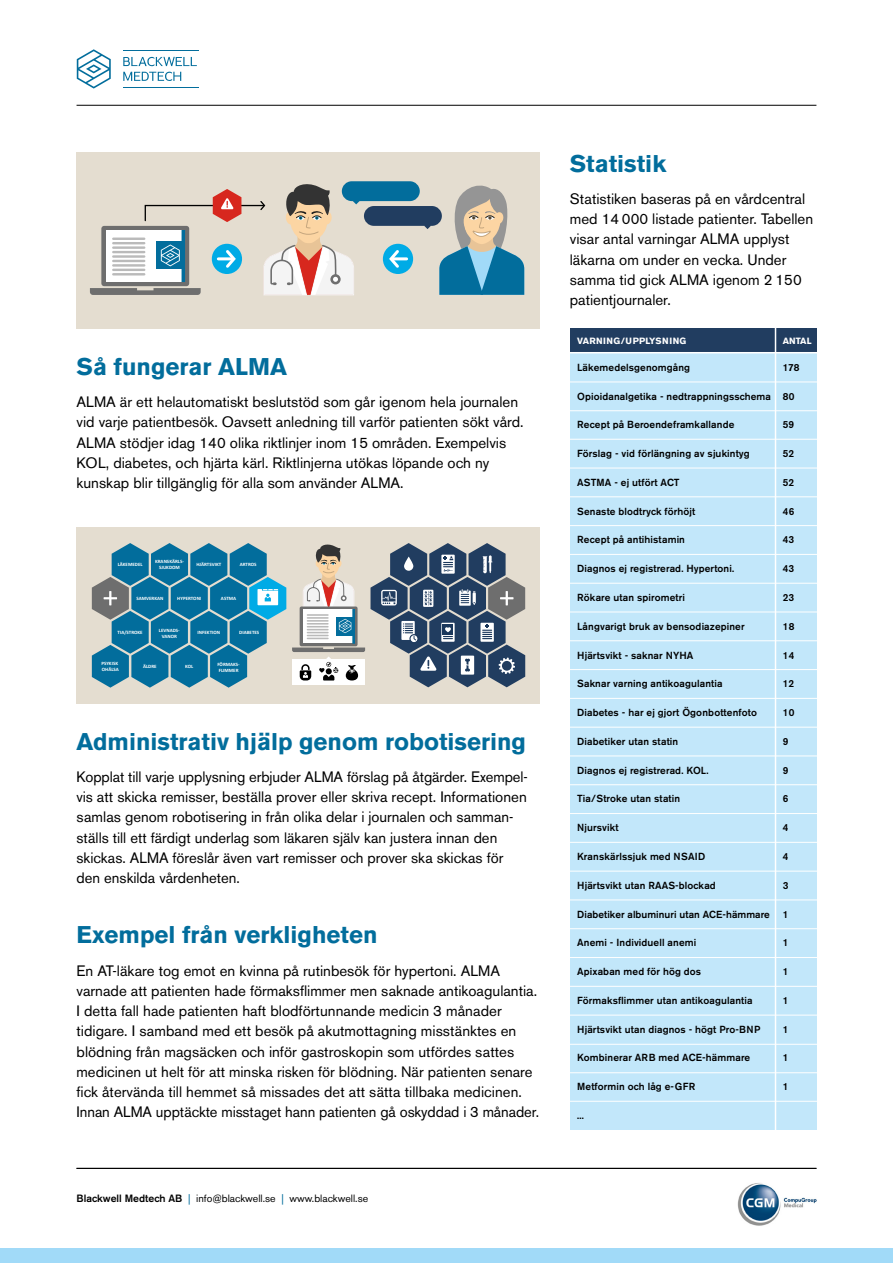
<style>
.page{position:relative;width:893px;height:1263px;background:#fff}
.page>*{position:absolute;margin:0;border:0;box-sizing:border-box;transform-origin:0 0}
.t1{font:700 24px "Akzidenz Grotesk BE";color:#026d9c}
.t2{font:15px/20.2px "Akzidenz Grotesk BE";color:#000}
.t3{font:10.5px "Akzidenz Grotesk BE";color:#000}
.t4{font:500 10.2px "Akzidenz Grotesk BE";letter-spacing:.01em;color:#000}
.t5{font:700 9px "Akzidenz Grotesk BE";letter-spacing:.035em;color:#fff}
.t6{font:700 9px "Akzidenz Grotesk BE";letter-spacing:.015em;color:#fff}
.t7{font:700 4.95px/6px "Calibri";color:#fff}
.s1{font-weight:500}
.s2{color:#026d9c}
</style>
<div class="page">
<div style="left:0;top:1248px;width:893px;height:15px;background:#a1daf8"></div>
<div style="left:570px;top:352px;width:246px;height:778px;background:#c2e7fa"></div>
<div style="left:570px;top:329px;width:246px;height:23px;background:#213d60"></div>
<hr style="left:570px;top:382px;width:255px;height:1px;background:#fff">
<hr style="left:570px;top:410px;width:255px;height:1px;background:#fff">
<hr style="left:570px;top:439px;width:255px;height:1px;background:#fff">
<hr style="left:570px;top:468px;width:255px;height:1px;background:#fff">
<hr style="left:570px;top:496px;width:255px;height:1px;background:#fff">
<hr style="left:570px;top:525px;width:255px;height:1px;background:#fff">
<hr style="left:570px;top:554px;width:255px;height:1px;background:#fff">
<hr style="left:570px;top:583px;width:255px;height:1px;background:#fff">
<hr style="left:570px;top:612px;width:255px;height:1px;background:#fff">
<hr style="left:570px;top:640px;width:255px;height:1px;background:#fff">
<hr style="left:570px;top:669px;width:255px;height:1px;background:#fff">
<hr style="left:570px;top:698px;width:255px;height:1px;background:#fff">
<hr style="left:570px;top:727px;width:255px;height:1px;background:#fff">
<hr style="left:570px;top:899px;width:255px;height:1px;background:#fff">
<hr style="left:570px;top:813px;width:255px;height:1px;background:#fff">
<hr style="left:570px;top:986px;width:255px;height:1px;background:#fff">
<hr style="left:570px;top:1044px;width:255px;height:1px;background:#fff">
<hr style="left:570px;top:1072px;width:255px;height:1px;background:#fff">
<hr style="left:570px;top:1101px;width:255px;height:1px;background:#fff">
<hr style="left:570px;top:755px;width:255px;height:1px;background:#fff">
<hr style="left:570px;top:928px;width:255px;height:1px;background:#fff">
<hr style="left:570px;top:842px;width:255px;height:1px;background:#fff">
<hr style="left:570px;top:1015px;width:255px;height:1px;background:#fff">
<hr style="left:570px;top:784px;width:255px;height:1px;background:#fff">
<hr style="left:570px;top:957px;width:255px;height:1px;background:#fff">
<hr style="left:570px;top:871px;width:255px;height:1px;background:#fff">
<hr style="left:775px;top:325px;width:1px;height:809px;background:#fff">
<hr style="left:570px;top:352px;width:255px;height:1px;background:#fff">
<div style="left:77px;top:153px;width:463px;height:176px;background:#e4ddd0"></div>
<svg style="left:439px;top:185px;width:85px;height:110px"></svg>
<div style="left:342px;top:181px;width:78px;height:20px;background:#026d9c;border-radius:10px"></div>
<div style="left:364px;top:206px;width:78px;height:20px;background:#213d60;border-radius:10px"></div>
<svg style="left:424px;top:225px;width:7px;height:4px"></svg>
<div style="left:383px;top:244px;width:30px;height:30px;background:#00abe6;border-radius:50%"></div>
<svg style="left:387px;top:247px;width:15px;height:23px"></svg>
<hr style="left:392px;top:257px;width:15px;height:3px;background:#fff">
<svg style="left:90px;top:181px;width:270px;height:114px"></svg>
<div style="left:77px;top:528px;width:463px;height:176px;background:#e4ddd0"></div>
<svg style="left:92px;top:543px;width:194px;height:145px"></svg>
<svg style="left:292px;top:543px;width:233px;height:144px"></svg>
<hr style="left:77px;top:105px;width:739px;height:1px;background:#000">
<svg style="left:77px;top:49px;width:34px;height:40px"></svg>
<svg style="left:123px;top:57px;width:74px;height:9px"></svg>
<svg style="left:123px;top:72px;width:58px;height:9px"></svg>
<hr style="left:123px;top:50px;width:75px;height:1px;background:#026d9c">
<hr style="left:123px;top:87px;width:75px;height:1px;background:#026d9c">
<hr style="left:77px;top:1168px;width:739px;height:1px;background:#000">
<img style="left:737px;top:1183px;width:80px;height:43px">
<h1 class="t1" style="left:77px;top:353px;width:212px">Så fungerar ALMA</h1>
<p class="t2" style="left:77px;top:392px;width:449px">ALMA är ett helautomatiskt beslutstöd som går igenom hela journalen vid varje patientbesök. Oavsett anledning till varför patienten sökt vård.<br>ALMA stödjer idag 140 olika riktlinjer inom 15 områden. Exempelvis KOL, diabetes, och hjärta kärl. Riktlinjerna utökas löpande och ny kunskap blir tillgänglig för alla som använder ALMA.</p>
<p class="t7" style="left:155px;top:558px;width:30px;text-align:center">KRANSKÄRLS-<br>SJUKDOM</p>
<p class="t7" style="left:118px;top:561px;width:26px">LÄKEMEDEL</p>
<p class="t7" style="left:196px;top:561px;width:26px">HJÄRTSVIKT</p>
<p class="t7" style="left:240px;top:561px;width:18px">ARTROS</p>
<p class="t7" style="left:177px;top:595px;width:26px">HYPERTONI</p>
<p class="t7" style="left:159px;top:627px;width:22px">LEVNADS-</p>
<p class="t7" style="left:198px;top:629px;width:24px">INFEKTION</p>
<p class="t7" style="left:162px;top:633px;width:17px">VANOR</p>
<p class="t7" style="left:136px;top:595px;width:29px">SAMVERKAN</p>
<p class="t7" style="left:221px;top:595px;width:17px">ASTMA</p>
<p class="t7" style="left:118px;top:629px;width:27px">TIA/STROKE</p>
<p class="t7" style="left:239px;top:629px;width:22px">DIABETES</p>
<p class="t7" style="left:101px;top:660px;width:19px">PSYKISK<br>OHÄLSA</p>
<p class="t7" style="left:143px;top:663px;width:15px">ÄLDRE</p>
<p class="t7" style="left:185px;top:663px;width:10px">KOL</p>
<p class="t7" style="left:217px;top:662px;width:24px;line-height:5.4px">FÖRMAKS-<br>FLIMMER</p>
<h1 class="t1" style="left:77px;top:727px;width:451px">Administrativ hjälp genom robotisering</h1>
<p class="t2" style="left:77px;top:766px;width:453px">Kopplat till varje upplysning erbjuder ALMA förslag på åtgärder. Exempel&shy;vis att skicka remisser, beställa prover eller skriva recept. Informationen samlas genom robotisering in från olika delar i journalen och samman&shy;ställs till ett färdigt underlag som läkaren själv kan justera innan den skickas. ALMA föreslår även vart remisser och prover ska skickas för den enskilda vårdenheten.</p>
<h1 class="t1" style="left:77px;top:921px;width:302px">Exempel från verkligheten</h1>
<p class="t2" style="left:77px;top:960px;width:464px">En AT-läkare tog emot en kvinna på rutinbesök för hypertoni. ALMA varnade att patienten hade förmaksflimmer men saknade antikoagulantia.<br>I detta fall hade patienten haft blodförtunnande medicin 3 månader tidigare. I samband med ett besök på akutmottagning misstänktes en blödning från magsäcken och inför gastroskopin som utfördes sattes medicinen ut helt för att minska risken för blödning. När patienten senare fick återvända till hemmet så missades det att sätta tillbaka medicinen.<br>Innan ALMA upptäckte misstaget hann patienten gå oskyddad i 3 månader.</p>
<p class="t3" style="left:77px;top:1192px;width:293px"><span class="s1">Blackwell Medtech AB</span> <span class="s2">|</span> info@blackwell.se <span class="s2">|</span> www.blackwell.se</p>
<h1 class="t1" style="left:570px;top:149px;width:98px">Statistik</h1>
<p class="t2" style="left:570px;top:188px;width:245px">Statistiken baseras på en vårdcentral med 14 000 listade patienter. Tabellen visar antal varningar ALMA upplyst läkarna om under en vecka. Under samma tid gick ALMA igenom 2 150 patientjournaler.</p>
<p class="t5" style="left:577px;top:335px;width:111px">VARNING/UPPLYSNING</p>
<p class="t6" style="left:783px;top:335px;width:30px">ANTAL</p>
<p class="t4" style="left:577px;top:361px;width:114px">Läkemedelsgenomgång</p>
<p class="t4" style="left:783px;top:361px;width:18px">178</p>
<p class="t4" style="left:577px;top:390px;width:219px">Opioidanalgetika - nedtrappningsschema 80</p>
<p class="t4" style="left:577px;top:418px;width:159px">Recept på Beroendeframkallande</p>
<p class="t4" style="left:783px;top:418px;width:13px">59</p>
<p class="t4" style="left:577px;top:447px;width:174px">Förslag - vid förlängning av sjukintyg</p>
<p class="t4" style="left:783px;top:447px;width:13px">52</p>
<p class="t4" style="left:577px;top:476px;width:104px">ASTMA - ej utfört ACT</p>
<p class="t4" style="left:783px;top:476px;width:13px">52</p>
<p class="t4" style="left:577px;top:505px;width:120px">Senaste blodtryck förhöjt</p>
<p class="t4" style="left:783px;top:505px;width:13px">46</p>
<p class="t4" style="left:577px;top:534px;width:109px">Recept på antihistamin</p>
<p class="t4" style="left:783px;top:534px;width:13px">43</p>
<p class="t4" style="left:577px;top:562px;width:158px">Diagnos ej registrerad. Hypertoni.</p>
<p class="t4" style="left:783px;top:562px;width:13px">43</p>
<p class="t4" style="left:577px;top:591px;width:109px">Rökare utan spirometri</p>
<p class="t4" style="left:783px;top:591px;width:13px">23</p>
<p class="t4" style="left:577px;top:620px;width:169px">Långvarigt bruk av bensodiazepiner</p>
<p class="t4" style="left:783px;top:620px;width:13px">18</p>
<p class="t4" style="left:577px;top:649px;width:118px">Hjärtsvikt - saknar NYHA</p>
<p class="t4" style="left:783px;top:649px;width:13px">14</p>
<p class="t4" style="left:577px;top:677px;width:147px">Saknar varning antikoagulantia</p>
<p class="t4" style="left:783px;top:677px;width:13px">12</p>
<p class="t4" style="left:577px;top:706px;width:181px">Diabetes - har ej gjort Ögonbottenfoto</p>
<p class="t4" style="left:783px;top:706px;width:13px">10</p>
<p class="t4" style="left:577px;top:735px;width:103px">Diabetiker utan statin</p>
<p class="t4" style="left:783px;top:735px;width:7px">9</p>
<p class="t4" style="left:577px;top:764px;width:133px">Diagnos ej registrerad. KOL.</p>
<p class="t4" style="left:783px;top:764px;width:7px">9</p>
<p class="t4" style="left:577px;top:793px;width:104px">Tia/Stroke utan statin</p>
<p class="t4" style="left:783px;top:793px;width:7px">6</p>
<p class="t4" style="left:577px;top:821px;width:43px">Njursvikt</p>
<p class="t4" style="left:783px;top:821px;width:7px">4</p>
<p class="t4" style="left:577px;top:850px;width:130px">Kranskärlssjuk med NSAID</p>
<p class="t4" style="left:783px;top:850px;width:7px">4</p>
<p class="t4" style="left:577px;top:879px;width:140px">Hjärtsvikt utan RAAS-blockad</p>
<p class="t4" style="left:783px;top:879px;width:7px">3</p>
<p class="t4" style="left:577px;top:908px;width:194px">Diabetiker albuminuri utan ACE-hämmare</p>
<p class="t4" style="left:783px;top:908px;width:7px">1</p>
<p class="t4" style="left:577px;top:936px;width:121px">Anemi - Individuell anemi</p>
<p class="t4" style="left:783px;top:936px;width:7px">1</p>
<p class="t4" style="left:577px;top:965px;width:125px">Apixaban med för hög dos</p>
<p class="t4" style="left:783px;top:965px;width:7px">1</p>
<p class="t4" style="left:577px;top:994px;width:177px">Förmaksflimmer utan antikoagulantia</p>
<p class="t4" style="left:783px;top:994px;width:7px">1</p>
<p class="t4" style="left:577px;top:1023px;width:185px">Hjärtsvikt utan diagnos - högt Pro-BNP</p>
<p class="t4" style="left:783px;top:1023px;width:7px">1</p>
<p class="t4" style="left:577px;top:1051px;width:174px">Kombinerar ARB med ACE-hämmare</p>
<p class="t4" style="left:783px;top:1051px;width:7px">1</p>
<p class="t4" style="left:577px;top:1080px;width:120px">Metformin och låg e-GFR</p>
<p class="t4" style="left:783px;top:1080px;width:7px">1</p>
<p class="t4" style="left:577px;top:1109px;width:8px">...</p>
</div>
